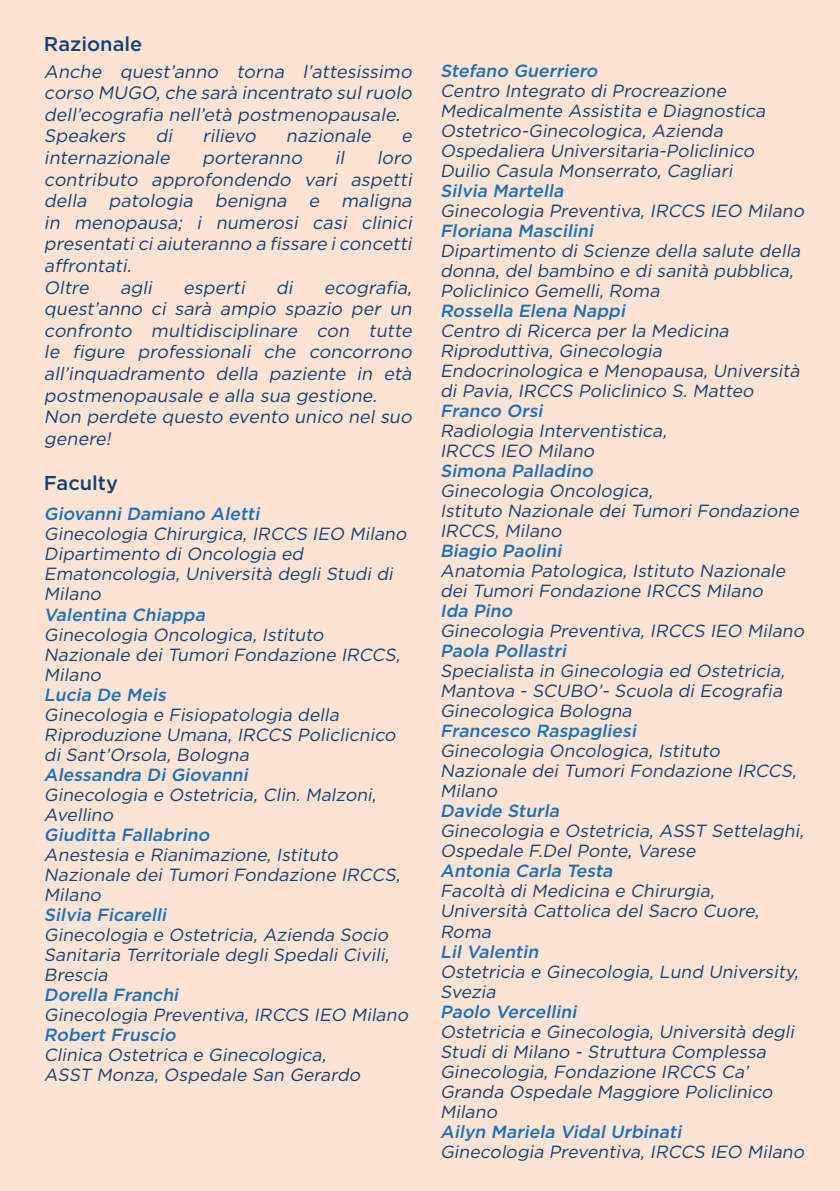
<style>
.page{position:relative;width:840px;height:1191px;background:#fff}
.page>*{position:absolute;margin:0;border:0;box-sizing:border-box;transform-origin:0 0}
.t1{font:500 20px "Gotham";color:#124273}
.t2{font:italic 18px/21.6px "Gotham";color:#124273;text-align:justify}
.t3{font:italic 17.6px/20px "Gotham";color:#124273}
.t4{font:italic 500 17.6px "Gotham";color:#1971ba}
</style>
<div class="page">
<div style="left:0;top:0;width:839px;height:1191px;background:#fce3d3"></div>
<p class="t1" style="left:44px;top:31px;width:100px">Razionale</p>
<p class="t2" style="left:44px;top:60px;width:373px">Anche quest’anno torna l’attesissimo corso MUGO,che sarà incentrato sulruolo dell’ecografia nell’età postmenopausale.</p>
<p class="t2" style="left:44px;top:125px;width:87px">Speakers</p>
<p class="t2" style="left:155px;top:125px;width:22px">di</p>
<p class="t2" style="left:202px;top:125px;width:59px">rilievo</p>
<p class="t2" style="left:286px;top:125px;width:90px">nazionale</p>
<p class="t2" style="left:401px;top:125px;width:16px">e</p>
<p class="t2" style="left:44px;top:146px;width:131px">internazionale</p>
<p class="t2" style="left:202px;top:146px;width:105px">porteranno</p>
<p class="t2" style="left:334px;top:146px;width:15px">il</p>
<p class="t2" style="left:44px;top:146px;width:373px;text-indent:332px">loro contributo approfondendo vari aspetti della patologia benigna e maligna in menopausa; i numerosi casi clinici presentaticiaiuteranno a fissare iconcetti affrontati.</p>
<p class="t2" style="left:44px;top:276px;width:50px">Oltre</p>
<p class="t2" style="left:120px;top:276px;width:37px">agli</p>
<p class="t2" style="left:183px;top:276px;width:67px">esperti</p>
<p class="t2" style="left:276px;top:276px;width:22px">di</p>
<p class="t2" style="left:44px;top:276px;width:373px;text-indent:280px">ecografia, quest’anno ci sarà ampio spazio per un confronto multidisciplinare con tutte le figure professionali che concorrono all’inquadramento della paziente in età postmenopausale e alla sua gestione.</p>
<p class="t2" style="left:44px;top:406px;width:373px">Non perdete questo evento unico nel suo genere!</p>
<p class="t1" style="left:44px;top:470px;width:76px">Faculty</p>
<p class="t4" style="left:44px;top:503px;width:221px">Giovanni Damiano Aletti</p>
<p class="t3" style="left:44px;top:524px;width:367px">Ginecologia Chirurgica, IRCCS IEO Milano</p>
<p class="t3" style="left:44px;top:544px;width:354px">Dipartimento di Oncologia ed<br>Ematoncologia, Università degli Studi di<br>Milano</p>
<p class="t4" style="left:44px;top:603px;width:166px">Valentina Chiappa</p>
<p class="t3" style="left:44px;top:624px;width:361px">Ginecologia Oncologica, Istituto<br>Nazionale dei Tumori Fondazione IRCCS,<br>Milano</p>
<p class="t4" style="left:44px;top:683px;width:127px">Lucia De Meis</p>
<p class="t3" style="left:44px;top:704px;width:357px">Ginecologia e Fisiopatologia della<br>Riproduzione Umana, IRCCS Policlicnico di Sant’Orsola, Bologna</p>
<p class="t4" style="left:44px;top:763px;width:209px">Alessandra Di Giovanni</p>
<p class="t3" style="left:44px;top:784px;width:337px">Ginecologia e Ostetricia, Clin. Malzoni,<br>Avellino</p>
<p class="t4" style="left:44px;top:823px;width:171px">Giuditta Fallabrino</p>
<p class="t3" style="left:44px;top:844px;width:361px">Anestesia e Rianimazione, Istituto<br>Nazionale dei Tumori Fondazione IRCCS,<br>Milano</p>
<p class="t4" style="left:44px;top:903px;width:128px">Silvia Ficarelli</p>
<p class="t3" style="left:44px;top:924px;width:350px;text-align:justify">Ginecologia e Ostetricia, Azienda Socio Sanitaria Territoriale degli Spedali Civili, Brescia</p>
<p class="t4" style="left:44px;top:983px;width:140px">Dorella Franchi</p>
<p class="t3" style="left:44px;top:1004px;width:369px">Ginecologia Preventiva, IRCCS IEO Milano</p>
<p class="t4" style="left:44px;top:1023px;width:137px">Robert Fruscio</p>
<p class="t3" style="left:44px;top:1044px;width:287px">Clinica Ostetrica e Ginecologica,</p>
<p class="t3" style="left:44px;top:1064px;width:321px">ASST Monza, Ospedale San Gerardo</p>
<p class="t4" style="left:440px;top:59px;width:163px">Stefano Guerriero</p>
<p class="t3" style="left:440px;top:81px;width:291px">Centro Integrato di Procreazione</p>
<p class="t3" style="left:440px;top:101px;width:330px">Medicalmente Assistita e Diagnostica</p>
<p class="t3" style="left:440px;top:121px;width:319px">Ostetrico-Ginecologica, Azienda<br>Ospedaliera Universitaria-Policlinico<br>Duilio Casula Monserrato, Cagliari</p>
<p class="t4" style="left:440px;top:179px;width:129px">Silvia Martella</p>
<p class="t3" style="left:440px;top:201px;width:369px">Ginecologia Preventiva, IRCCS IEO Milano</p>
<p class="t4" style="left:440px;top:219px;width:158px">Floriana Mascilini</p>
<p class="t3" style="left:440px;top:241px;width:365px">Dipartimento di Scienze della salute della donna, del bambino e di sanità pubblica,<br>Policlinico Gemelli, Roma</p>
<p class="t4" style="left:440px;top:299px;width:190px">Rossella Elena Nappi</p>
<p class="t3" style="left:440px;top:321px;width:365px">Centro di Ricerca per la Medicina Riproduttiva, Ginecologia Endocrinologica e Menopausa, Università di Pavia, IRCCS Policlinico S. Matteo</p>
<p class="t4" style="left:440px;top:399px;width:108px">Franco Orsi</p>
<p class="t3" style="left:440px;top:421px;width:232px">Radiologia Interventistica,</p>
<p class="t3" style="left:440px;top:441px;width:159px">IRCCS IEO Milano</p>
<p class="t4" style="left:440px;top:459px;width:158px">Simona Palladino</p>
<p class="t3" style="left:440px;top:481px;width:218px">Ginecologia Oncologica,</p>
<p class="t3" style="left:440px;top:501px;width:364px">Istituto Nazionale dei Tumori Fondazione<br>IRCCS, Milano</p>
<p class="t4" style="left:440px;top:539px;width:127px">Biagio Paolini</p>
<p class="t3" style="left:440px;top:561px;width:350px">Anatomia Patologica, Istituto Nazionale dei Tumori Fondazione IRCCS Milano</p>
<p class="t4" style="left:440px;top:599px;width:78px">Ida Pino</p>
<p class="t3" style="left:440px;top:621px;width:369px">Ginecologia Preventiva, IRCCS IEO Milano</p>
<p class="t4" style="left:440px;top:639px;width:131px">Paola Pollastri</p>
<p class="t3" style="left:440px;top:661px;width:350px">Specialista in Ginecologia ed Ostetricia,<br>Mantova - SCUBO’- Scuola di Ecografia<br>Ginecologica Bologna</p>
<p class="t4" style="left:440px;top:719px;width:201px">Francesco Raspagliesi</p>
<p class="t3" style="left:440px;top:741px;width:361px">Ginecologia Oncologica, Istituto<br>Nazionale dei Tumori Fondazione IRCCS,<br>Milano</p>
<p class="t4" style="left:440px;top:799px;width:124px">Davide Sturla</p>
<p class="t3" style="left:440px;top:821px;width:369px">Ginecologia e Ostetricia, ASST Settelaghi,</p>
<p class="t3" style="left:440px;top:841px;width:261px">Ospedale F.Del Ponte, Varese</p>
<p class="t4" style="left:440px;top:859px;width:178px">Antonia Carla Testa</p>
<p class="t3" style="left:440px;top:881px;width:279px">Facoltà di Medicina e Chirurgia,</p>
<p class="t3" style="left:440px;top:901px;width:324px">Università Cattolica del Sacro Cuore,<br>Roma</p>
<p class="t4" style="left:440px;top:939px;width:104px">Lil Valentin</p>
<p class="t3" style="left:440px;top:961px;width:363px">Ostetricia e Ginecologia, Lund University,<br>Svezia</p>
<p class="t4" style="left:440px;top:999px;width:142px">Paolo Vercellini</p>
<p class="t3" style="left:440px;top:1021px;width:359px">Ostetricia e Ginecologia, Università degli<br>Studi di Milano - Struttura Complessa<br>Ginecologia, Fondazione IRCCS Ca’<br>Granda Ospedale Maggiore Policlinico<br>Milano</p>
<p class="t4" style="left:440px;top:1119px;width:247px">Ailyn Mariela Vidal Urbinati</p>
<p class="t3" style="left:440px;top:1141px;width:369px">Ginecologia Preventiva, IRCCS IEO Milano</p>
</div>
